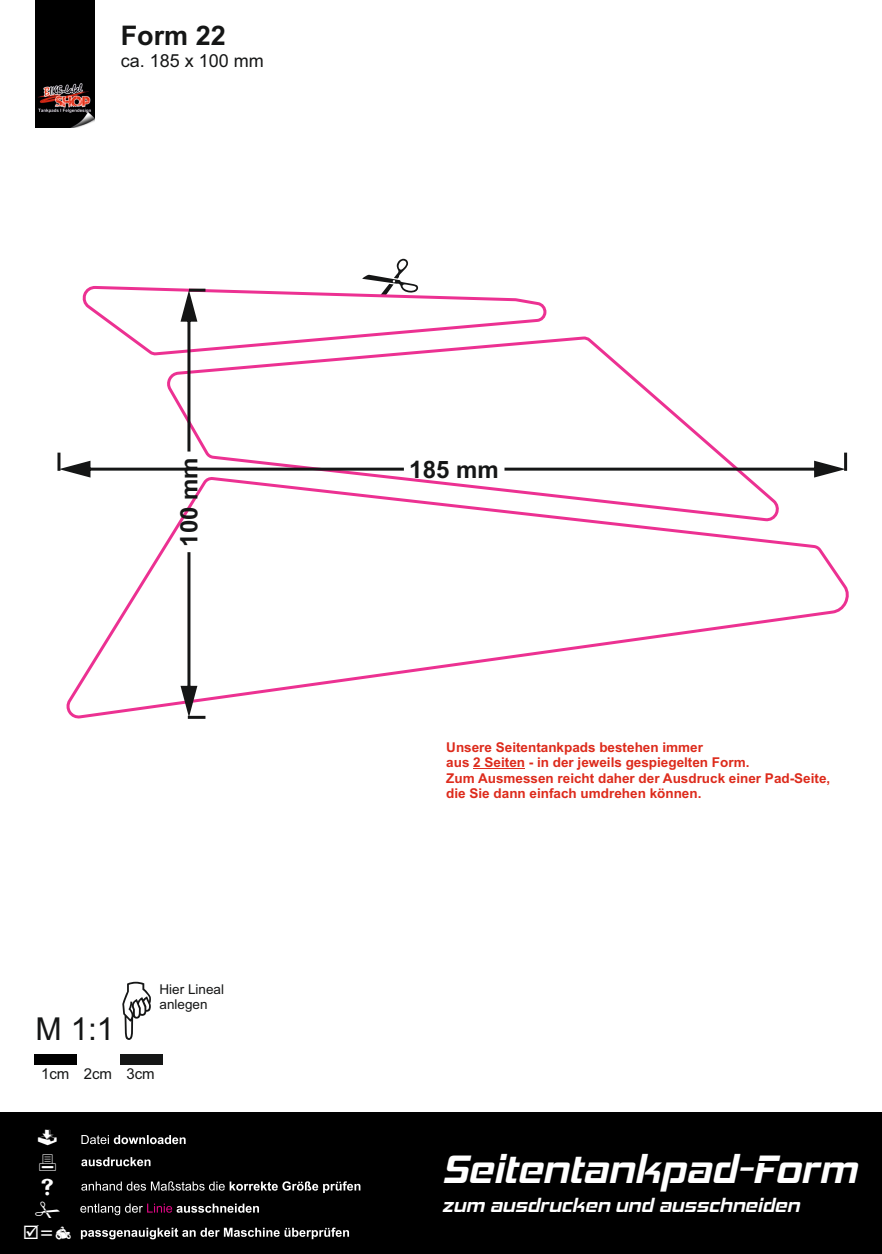
<style>
.page{position:relative;width:882px;height:1254px;background:#fff}
.page>*{position:absolute;margin:0;border:0;box-sizing:border-box;transform-origin:0 0}
.t1{font:italic 700 40.5px "Hemi Head Rg";color:#fff}
.t2{font:31.5px "Arial";color:#151616}
.t3{font:700 27px "Arial";color:#151616}
.t4{font:700 24px "Arial";color:#151616}
.t5{font:italic 700 19.8px "Hemi Head Rg";color:#fff}
.t6{font:18.45px "Verdana";color:#fff}
.t7{font:18px "Arial";color:#151616}
.t8{font:15px "Arial";color:#151616}
.t9{font:700 13.5px/15.1px "Arial";color:#dd2b1c}
.t10{font:13.5px/15.1px "Arial";color:#151616}
</style>
<div class="page">
<img style="left:35px;top:0;width:59px;height:127px">
<div style="left:0;top:1112px;width:882px;height:141px;background:#000"></div>
<svg style="left:81px;top:1227px;width:268px;height:12px"></svg>
<svg style="left:81px;top:1135px;width:105px;height:8px"></svg>
<svg style="left:81px;top:1157px;width:69px;height:9px"></svg>
<svg style="left:81px;top:1181px;width:279px;height:11px"></svg>
<svg style="left:80px;top:1203px;width:179px;height:11px"></svg>
<hr style="left:473px;top:768px;width:52px;height:1px;background:#dd2b1c">
<div style="left:35px;top:1053px;width:42px;height:11px;background:#000"></div>
<div style="left:120px;top:1053px;width:42px;height:11px;background:#151616"></div>
<svg style="left:66px;top:286px;width:783px;height:433px"></svg>
<hr style="left:844px;top:452px;width:3px;height:19px;background:#151616">
<hr style="left:57px;top:452px;width:3px;height:19px;background:#151616">
<svg style="left:504px;top:460px;width:341px;height:17px"></svg>
<svg style="left:59px;top:460px;width:345px;height:17px"></svg>
<hr style="left:188px;top:715px;width:17px;height:3px;background:#151616">
<hr style="left:189px;top:288px;width:16px;height:3px;background:#151616">
<svg style="left:180px;top:552px;width:17px;height:165px"></svg>
<svg style="left:180px;top:290px;width:17px;height:161px"></svg>
<svg style="left:361px;top:286px;width:59px;height:11px"></svg>
<h3 class="t3" style="left:121px;top:25px;width:107px">Form 22</h3>
<h3 class="t7" style="left:121px;top:53px;width:145px">ca. 185 x 100 mm</h3>
<h3 class="t4" style="left:180px;top:546px;width:91px;rotate:-90deg">100 mm</h3>
<h2 class="t2" style="left:36px;top:1016px;width:80px">M 1:1</h2>
<p class="t10" style="left:159px;top:983px;width:66px">Hier Lineal anlegen</p>
<p class="t8" style="left:41px;top:1067px;width:115px">1cm 2cm 3cm</p>
<h3 class="t6" style="left:23px;top:1224px;width:33px">☑=</h3>
<h3 class="t4" style="left:409px;top:460px;width:91px">185 mm</h3>
<p class="t9" style="left:446px;top:741px;width:385px">Unsere Seitentankpads bestehen immer<br>aus 2 Seiten - in der jeweils gespiegelten Form.<br>Zum Ausmessen reicht daher der Ausdruck einer Pad-Seite, die Sie dann einfach umdrehen können.</p>
<h1 class="t1" style="left:442px;top:1152px;width:416px">Seitentankpad-Form</h1>
<h3 class="t5" style="left:442px;top:1197px;width:359px">zum ausdrucken und ausschneiden</h3>
</div>
